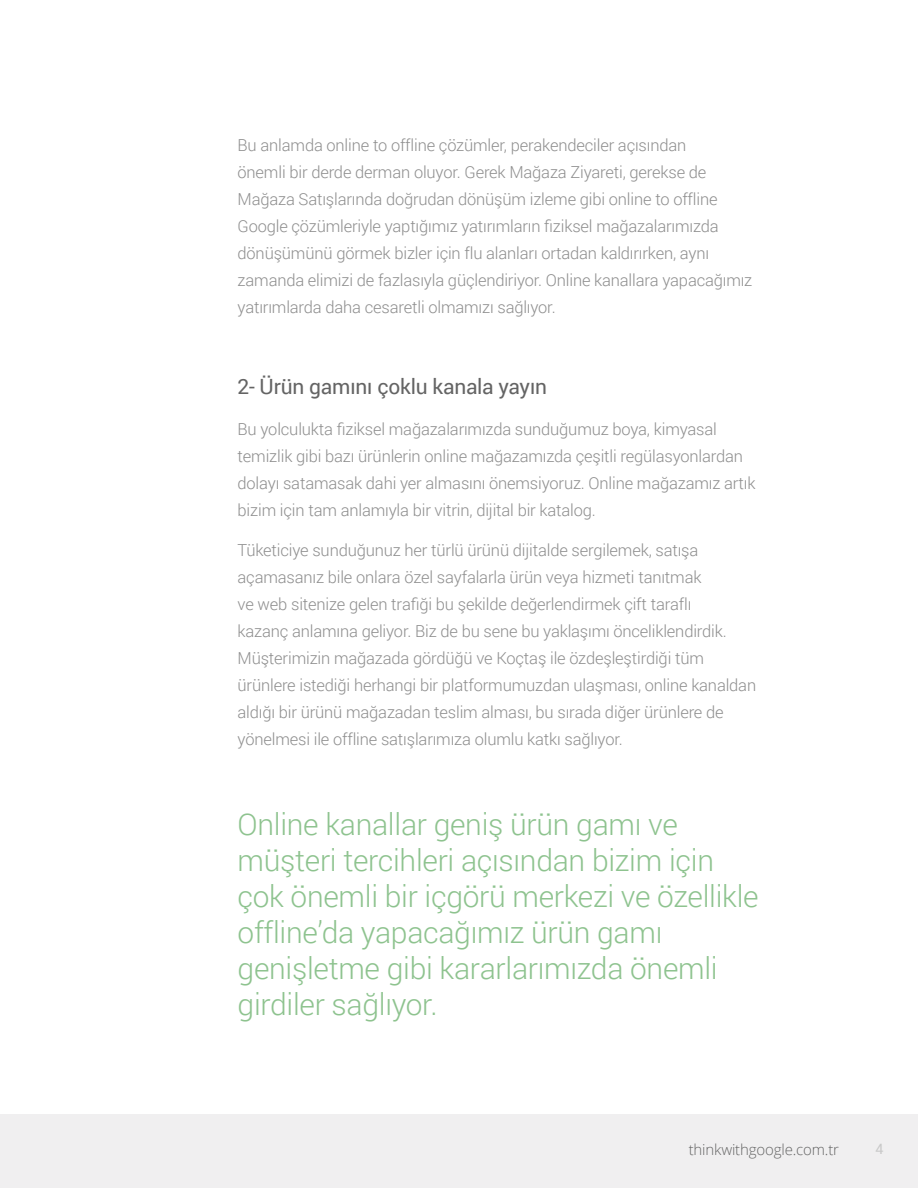
<style>
.page{position:relative;width:918px;height:1188px;background:#fff}
.page>*{position:absolute;margin:0;border:0;box-sizing:border-box;transform-origin:0 0}
.t1{font:300 30px/36px "Roboto";letter-spacing:-.01em;color:#8ec38f}
.t2{font:21px "Roboto";letter-spacing:-.01em;color:#646464}
.t3{font:300 16.5px/27px "Roboto";letter-spacing:-.01em;color:#8e8e8e}
.t4{font:300 15.75px "Open Sans";letter-spacing:.01em;color:#666766}
.t5{font:300 15px "Open Sans";letter-spacing:-.01em;color:#656565}
.t6{font:14.25px "Roboto";color:#c9c9c9}
</style>
<div class="page">
<div style="left:0;top:1114px;width:918px;height:74px;background:#f0eff0"></div>
<p class="t3" style="left:238px;top:131px;width:516px">Bu anlamda online to offline çözümler, perakendeciler açısından<br>önemli bir derde derman oluyor. Gerek Mağaza Ziyareti, gerekse de Mağaza Satışlarında doğrudan dönüşüm izleme gibi online to offline Google çözümleriyle yaptığımız yatırımların fiziksel mağazalarımızda dönüşümünü görmek bizler için flu alanları ortadan kaldırırken, aynı zamanda elimizi de fazlasıyla güçlendiriyor. Online kanallara yapacağımız yatırımlarda daha cesaretli olmamızı sağlıyor.</p>
<p class="t2" style="left:238px;top:372px;width:311px">2- Ürün gamını çoklu kanala yayın</p>
<p class="t3" style="left:238px;top:415px;width:519px">Bu yolculukta fiziksel mağazalarımızda sunduğumuz boya, kimyasal temizlik gibi bazı ürünlerin online mağazamızda çeşitli regülasyonlardan dolayı satamasak dahi yer almasını önemsiyoruz. Online mağazamız artık bizim için tam anlamıyla bir vitrin, dijital bir katalog.</p>
<p class="t3" style="left:238px;top:536px;width:520px">Tüketiciye sunduğunuz her türlü ürünü dijitalde sergilemek, satışa açamasanız bile onlara özel sayfalarla ürün veya hizmeti tanıtmak<br>ve web sitenize gelen trafiği bu şekilde değerlendirmek çift taraflı<br>kazanç anlamına geliyor. Biz de bu sene bu yaklaşımı önceliklendirdik.<br>Müşterimizin mağazada gördüğü ve Koçtaş ile özdeşleştirdiği tüm ürünlere istediği herhangi bir platformumuzdan ulaşması, online kanaldan aldığı bir ürünü mağazadan teslim alması, bu sırada diğer ürünlere de yönelmesi ile offline satışlarımıza olumlu katkı sağlıyor.</p>
<h1 class="t1" style="left:238px;top:806px;width:523px">Online kanallar geniş ürün gamı ve müşteri tercihleri açısından bizim için çok önemli bir içgörü merkezi ve özellikle offline’da yapacağımız ürün gamı genişletme gibi kararlarımızda önemli girdiler sağlıyor.</h1>
<p class="t5" style="left:689px;top:1139px;width:152px">thinkwithgoogle.com.tr</p>
<p class="t4" style="left:698px;top:1140px;width:151px">thinkwithgoogle.com</p>
<p class="t6" style="left:876px;top:1139px;width:10px">4</p>
</div>
